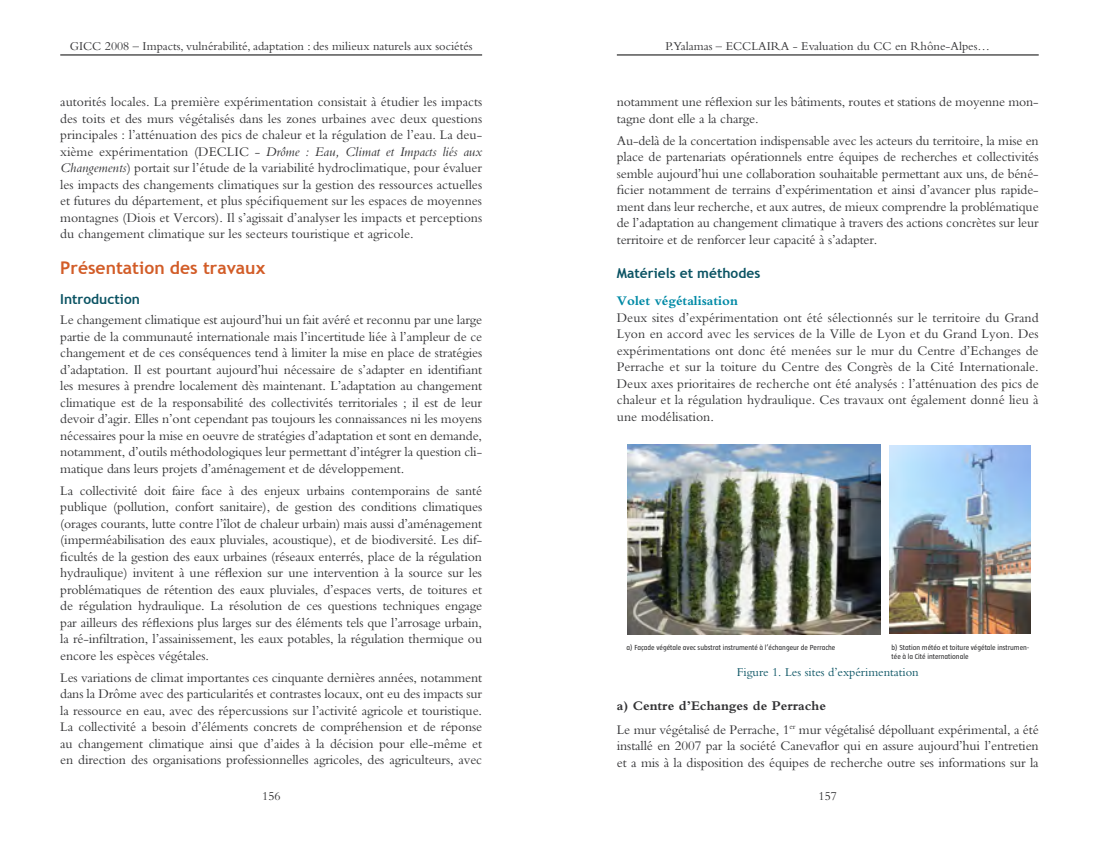
<style>
.page{position:relative;width:1099px;height:851px;background:#fff}
.page>*{position:absolute;margin:0;border:0;box-sizing:border-box;transform-origin:0 0}
.t1{font:700 17.5px "Trebuchet MS";color:#d25c27}
.t2{font:13.75px/16.5px "Bembo";letter-spacing:-.01em;color:#323234;text-align:justify}
.t3{font:700 13.75px "Trebuchet MS";color:#0a5363}
.t4{font:700 13.75px "Bembo";color:#008aa6}
.t5{font:12.5px "Bembo";color:#323234}
.t6{font:12.5px "Bembo";color:#0a5363}
.t7{font:7.5px/9px "Taz";color:#323234}
.s1{font-style:italic}
.s2{font-weight:700}
</style>
<div class="page">
<hr style="left:60px;top:55px;width:422px;height:1px;background:#000">
<hr style="left:617px;top:55px;width:421px;height:1px;background:#000">
<img style="left:627px;top:445px;width:253px;height:189px">
<img style="left:889px;top:445px;width:141px;height:188px">
<p class="t5" style="left:70px;top:38px;width:404px">GICC 2008 – Impacts, vulnérabilité, adaptation : des milieux naturels aux sociétés</p>
<p class="t5" style="left:665px;top:38px;width:326px">P.Yalamas – ECCLAIRA - Evaluation du CC en Rhône-Alpes…</p>
<p class="t2" style="left:60px;top:93px;width:423px">autorités locales. La première expérimentation consistait à étudier les impacts des toits et des murs végétalisés dans les zones urbaines avec deux questions principales : l’atténuation des pics de chaleur et la régulation de l’eau. La deu&shy;xième expérimentation (DECLIC - <span class="s1">Drôme : Eau, Climat et Impacts liés aux Changements</span>) portait sur l’étude de la variabilité hydroclimatique, pour évaluer les impacts des changements climatiques sur la gestion des ressources actuelles et futures du département, et plus spécifiquement sur les espaces de moyennes montagnes (Diois et Vercors). Il s’agissait d’analyser les impacts et perceptions du changement climatique sur les secteurs touristique et agricole.</p>
<p class="t1" style="left:60px;top:256px;width:206px">Présentation des travaux</p>
<p class="t3" style="left:60px;top:291px;width:81px">Introduction</p>
<p class="t2" style="left:60px;top:311px;width:423px">Le changement climatique est aujourd’hui un fait avéré et reconnu par une large partie de la communauté internationale mais l’incertitude liée à l’ampleur de ce changement et de ces conséquences tend à limiter la mise en place de stratégies d’adaptation. Il est pourtant aujourd’hui nécessaire de s’adapter en identifiant les mesures à prendre localement dès maintenant. L’adaptation au changement climatique est de la responsabilité des collectivités territoriales ; il est de leur devoir d’agir. Elles n’ont cependant pas toujours les connaissances ni les moyens nécessaires pour la mise en oeuvre de stratégies d’adaptation et sont en demande, notamment, d’outils méthodologiques leur permettant d’intégrer la question cli&shy;matique dans leurs projets d’aménagement et de développement.</p>
<p class="t2" style="left:60px;top:482px;width:423px">La collectivité doit faire face à des enjeux urbains contemporains de santé publique (pollution, confort sanitaire), de gestion des conditions climatiques (orages courants, lutte contre l’îlot de chaleur urbain) mais aussi d’aménagement (imperméabilisation des eaux pluviales, acoustique), et de biodiversité. Les dif&shy;ficultés de la gestion des eaux urbaines (réseaux enterrés, place de la régulation hydraulique) invitent à une réflexion sur une intervention à la source sur les problématiques de rétention des eaux pluviales, d’espaces verts, de toitures et de régulation hydraulique. La résolution de ces questions techniques engage par ailleurs des réflexions plus larges sur des éléments tels que l’arrosage urbain, la ré-infiltration, l’assainissement, les eaux potables, la régulation thermique ou encore les espèces végétales.</p>
<p class="t2" style="left:60px;top:668px;width:423px">Les variations de climat importantes ces cinquante dernières années, notamment dans la Drôme avec des particularités et contrastes locaux, ont eu des impacts sur la ressource en eau, avec des répercussions sur l’activité agricole et touristique.<br>La collectivité a besoin d’éléments concrets de compréhension et de réponse au changement climatique ainsi que d’aides à la décision pour elle-même et en direction des organisations professionnelles agricoles, des agriculteurs, avec</p>
<p class="t2" style="left:617px;top:93px;width:423px">notamment une réflexion sur les bâtiments, routes et stations de moyenne mon&shy;tagne dont elle a la charge.</p>
<p class="t2" style="left:617px;top:132px;width:423px">Au-delà de la concertation indispensable avec les acteurs du territoire, la mise en place de partenariats opérationnels entre équipes de recherches et collectivités semble aujourd’hui une collaboration souhaitable permettant aux uns, de béné&shy;ficier notamment de terrains d’expérimentation et ainsi d’avancer plus rapide&shy;ment dans leur recherche, et aux autres, de mieux comprendre la problématique de l’adaptation au changement climatique à travers des actions concrètes sur leur territoire et de renforcer leur capacité à s’adapter.</p>
<p class="t3" style="left:617px;top:264px;width:145px">Matériels et méthodes</p>
<p class="t4" style="left:617px;top:293px;width:123px">Volet végétalisation</p>
<p class="t2" style="left:617px;top:309px;width:423px">Deux sites d’expérimentation ont été sélectionnés sur le territoire du Grand Lyon en accord avec les services de la Ville de Lyon et du Grand Lyon. Des expérimentations ont donc été menées sur le mur du Centre d’Echanges de Perrache et sur la toiture du Centre des Congrès de la Cité Internationale.<br>Deux axes prioritaires de recherche ont été analysés : l’atténuation des pics de chaleur et la régulation hydraulique. Ces travaux ont également donné lieu à une modélisation.</p>
<p class="t7" style="left:626px;top:643px;width:210px">a) Façade végétale avec substrat instrumenté à l’échangeur de Perrache</p>
<p class="t7" style="left:891px;top:643px;width:139px">b) Station météo et toiture végétale instrumen&shy;tée à la Cité internationale</p>
<p class="t6" style="left:736px;top:664px;width:183px">Figure 1. Les sites d’expérimentation</p>
<p class="t2" style="left:617px;top:693px;width:423px;line-height:23.6px"><span class="s2">a) Centre d’Echanges de Perrache<br></span>Le mur végétalisé de Perrache, 1<sup>er</sup> mur végétalisé dépolluant expérimental, a été</p>
<p class="t2" style="left:617px;top:737px;width:423px">installé en 2007 par la société Canevaflor qui en assure aujourd’hui l’entretien et a mis à la disposition des équipes de recherche outre ses informations sur la</p>
<p class="t5" style="left:262px;top:789px;width:20px">156</p>
<p class="t5" style="left:818px;top:789px;width:20px">157</p>
</div>
